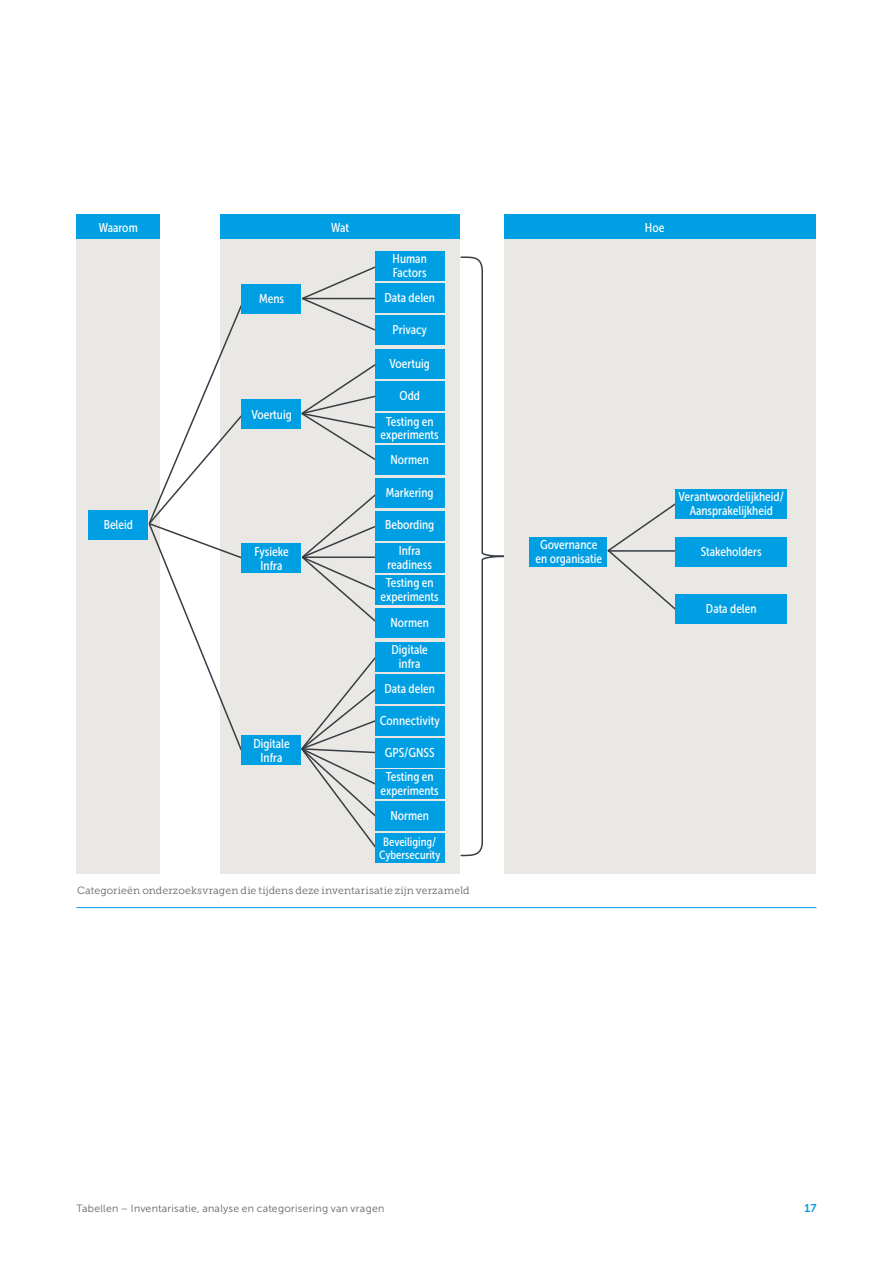
<style>
.page{position:relative;width:893px;height:1263px;background:#fff}
.page>*{position:absolute;margin:0;border:0;box-sizing:border-box;transform-origin:0 0}
.t1{font:12.75px/13.5px "Museo Sans Cond 500";color:#fff;text-align:center}
.t2{font:12px/13.5px "Museo Sans Cond 500";color:#fff;text-align:center}
.t3{font:11.25px "Museo Sans 700";color:#009fe3}
.t4{font:10.5px "Museo Slab 300";letter-spacing:.01em;color:#646363}
.t5{font:10.5px "Museo Sans 300";letter-spacing:.025em;color:#646363}
</style>
<div class="page">
<div style="left:504px;top:214px;width:312px;height:634px;background:#009fe3"></div>
<div style="left:221px;top:214px;width:239px;height:634px;background:#009fe3"></div>
<div style="left:77px;top:214px;width:83px;height:634px;background:#009fe3"></div>
<div style="left:77px;top:240px;width:83px;height:634px;background:#eae8e5"></div>
<div style="left:221px;top:240px;width:239px;height:634px;background:#eae8e5"></div>
<div style="left:504px;top:240px;width:312px;height:634px;background:#eae8e5"></div>
<svg style="left:300px;top:266px;width:75px;height:65px"></svg>
<svg style="left:300px;top:364px;width:79px;height:97px"></svg>
<svg style="left:302px;top:494px;width:78px;height:128px"></svg>
<svg style="left:147px;top:297px;width:99px;height:455px"></svg>
<svg style="left:301px;top:657px;width:79px;height:191px"></svg>
<svg style="left:460px;top:256px;width:44px;height:601px"></svg>
<svg style="left:607px;top:503px;width:71px;height:107px"></svg>
<div style="left:241px;top:543px;width:60px;height:30px;background:#009fe3"></div>
<div style="left:89px;top:510px;width:59px;height:29px;background:#009fe3"></div>
<div style="left:241px;top:735px;width:60px;height:30px;background:#009fe3"></div>
<div style="left:241px;top:284px;width:60px;height:29px;background:#009fe3"></div>
<div style="left:375px;top:251px;width:69px;height:30px;background:#009fe3"></div>
<div style="left:529px;top:537px;width:78px;height:30px;background:#009fe3"></div>
<div style="left:375px;top:543px;width:69px;height:30px;background:#009fe3"></div>
<div style="left:675px;top:489px;width:111px;height:30px;background:#009fe3"></div>
<div style="left:675px;top:594px;width:111px;height:30px;background:#009fe3"></div>
<div style="left:375px;top:608px;width:69px;height:29px;background:#009fe3"></div>
<div style="left:375px;top:642px;width:69px;height:30px;background:#009fe3"></div>
<div style="left:375px;top:674px;width:69px;height:30px;background:#009fe3"></div>
<div style="left:375px;top:706px;width:69px;height:29px;background:#009fe3"></div>
<div style="left:375px;top:738px;width:69px;height:29px;background:#009fe3"></div>
<div style="left:375px;top:801px;width:69px;height:30px;background:#009fe3"></div>
<div style="left:375px;top:576px;width:69px;height:29px;background:#009fe3"></div>
<div style="left:375px;top:770px;width:69px;height:29px;background:#009fe3"></div>
<div style="left:375px;top:445px;width:69px;height:30px;background:#009fe3"></div>
<div style="left:375px;top:479px;width:69px;height:29px;background:#009fe3"></div>
<div style="left:375px;top:511px;width:69px;height:29px;background:#009fe3"></div>
<div style="left:375px;top:283px;width:69px;height:30px;background:#009fe3"></div>
<div style="left:375px;top:315px;width:69px;height:30px;background:#009fe3"></div>
<div style="left:375px;top:349px;width:69px;height:29px;background:#009fe3"></div>
<div style="left:375px;top:381px;width:69px;height:30px;background:#009fe3"></div>
<div style="left:375px;top:413px;width:69px;height:30px;background:#009fe3"></div>
<div style="left:375px;top:833px;width:69px;height:30px;background:#009fe3"></div>
<div style="left:241px;top:399px;width:60px;height:29px;background:#009fe3"></div>
<hr style="left:608px;top:550px;width:69px;height:2px;background:#373d42">
<div style="left:675px;top:538px;width:111px;height:29px;background:#009fe3"></div>
<hr style="left:77px;top:907px;width:739px;height:1px;background:#009fe3">
<p class="t1" style="left:99px;top:221px;width:40px">Waarom</p>
<p class="t1" style="left:331px;top:221px;width:19px">Wat</p>
<p class="t1" style="left:645px;top:221px;width:21px">Hoe</p>
<p class="t1" style="left:104px;top:518px;width:31px">Beleid</p>
<p class="t1" style="left:259px;top:292px;width:26px">Mens</p>
<p class="t1" style="left:251px;top:407px;width:42px">Voertuig</p>
<p class="t1" style="left:254px;top:545px;width:36px">Fysieke<br>Infra</p>
<p class="t1" style="left:253px;top:737px;width:38px">Digitale<br>Infra</p>
<p class="t1" style="left:393px;top:252px;width:36px;text-align:left">Human<br>Factors</p>
<p class="t1" style="left:384px;top:291px;width:52px">Data delen</p>
<p class="t1" style="left:393px;top:323px;width:36px">Privacy</p>
<p class="t1" style="left:390px;top:356px;width:42px">Voertuig</p>
<p class="t1" style="left:386px;top:382px;width:49px;line-height:25.8px">Odd<br>Testing en</p>
<p class="t1" style="left:381px;top:428px;width:60px">experiments</p>
<p class="t1" style="left:390px;top:453px;width:40px">Normen</p>
<p class="t1" style="left:386px;top:486px;width:49px">Markering</p>
<p class="t1" style="left:385px;top:518px;width:51px">Bebording</p>
<p class="t1" style="left:387px;top:544px;width:46px">Infra readiness</p>
<p class="t1" style="left:535px;top:538px;width:68px">Governance en organisatie</p>
<p class="t1" style="left:381px;top:576px;width:60px">Testing en experiments</p>
<p class="t1" style="left:390px;top:608px;width:40px;line-height:27.8px;text-align:left">Normen<br>Digitale</p>
<p class="t1" style="left:384px;top:651px;width:52px;line-height:24.8px">infra<br>Data delen</p>
<p class="t1" style="left:380px;top:714px;width:62px">Connectivity</p>
<p class="t1" style="left:385px;top:745px;width:51px">GPS/GNSS</p>
<p class="t1" style="left:381px;top:770px;width:60px">Testing en experiments</p>
<p class="t1" style="left:390px;top:809px;width:40px">Normen</p>
<p class="t2" style="left:379px;top:835px;width:63px">Beveiliging/<br>Cybersecurity</p>
<p class="t4" style="left:77px;top:885px;width:394px">Categorieën onderzoeksvragen die tijdens deze inventarisatie zijn verzameld</p>
<p class="t1" style="left:678px;top:490px;width:107px">Verantwoordelijkheid/<br>Aansprakelijkheid</p>
<p class="t1" style="left:701px;top:545px;width:62px">Stakeholders</p>
<p class="t1" style="left:706px;top:602px;width:52px">Data delen</p>
<p class="t5" style="left:77px;top:1203px;width:309px">Tabellen – Inventarisatie, analyse en categorisering van vragen</p>
<p class="t3" style="left:804px;top:1202px;width:14px">17</p>
</div>
